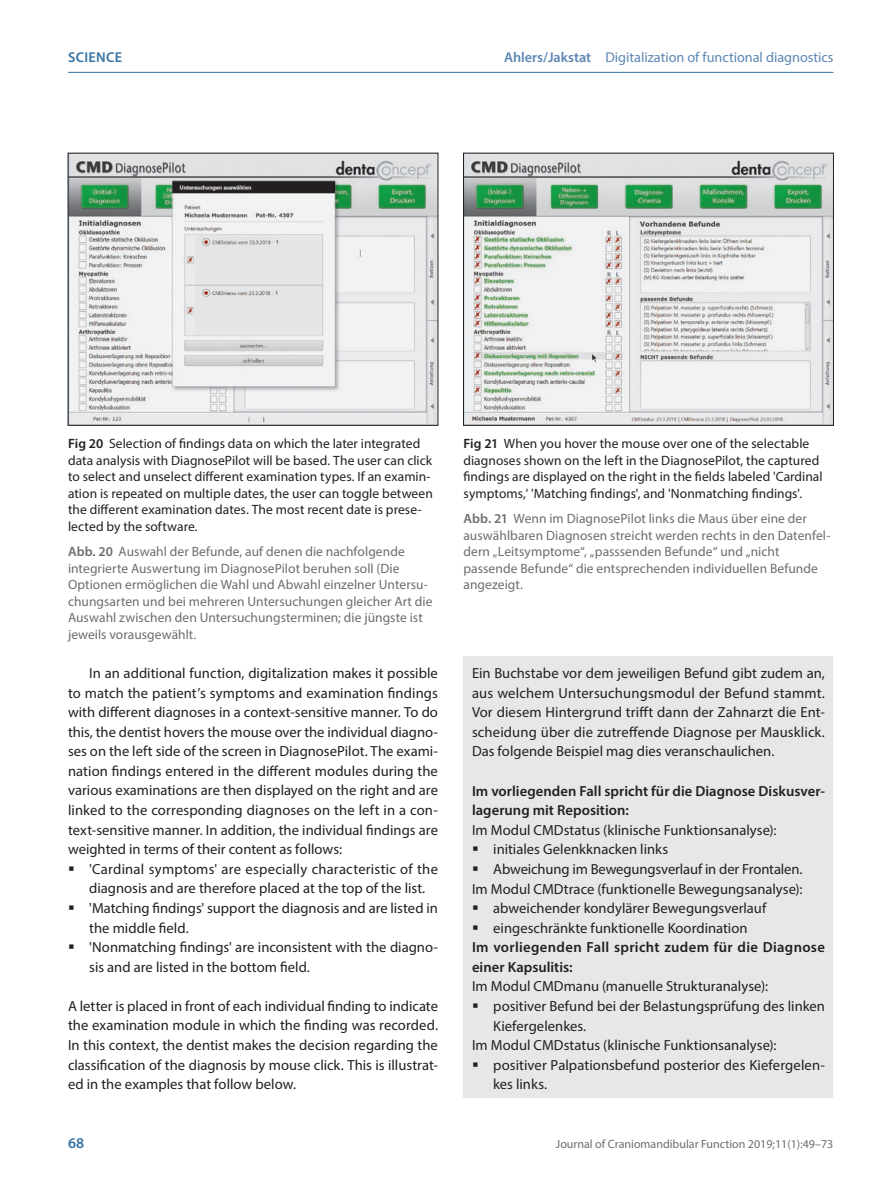
<style>
.page{position:relative;width:893px;height:1191px;background:#fff}
.page>*{position:absolute;margin:0;border:0;box-sizing:border-box;transform-origin:0 0}
.t1{font:600 15px "Myriad Pro";color:#3672a3}
.t2{font:14.7px/19.5px "Myriad Pro";color:#231f20}
.t3{font:600 14.7px/19.5px "Myriad Pro";letter-spacing:.005em;color:#231f20}
.t4{font:14.25px "Myriad Pro";color:#5c86b3}
.t5{font:600 14.25px "Myriad Pro";color:#3672a3}
.t6{font:13.5px/16.5px "Myriad Pro";letter-spacing:.005em;color:#231f20}
.t7{font:13.5px/16.5px "Myriad Pro";letter-spacing:.005em;color:#6c6d70}
.t8{font:12px "Myriad Pro";color:#6c6d70}
.s1{font-weight:600}
.s2{font-weight:400}
</style>
<div class="page">
<hr style="left:68px;top:72px;width:765px;height:1px;background:#3672a3">
<div style="left:463px;top:656px;width:370px;height:441px;background:#e6e7e9"></div>
<img style="left:70px;top:155px;width:366px;height:268px">
<div style="left:68px;top:153px;width:370px;height:272px;border:1px solid #231f20"></div>
<img style="left:465px;top:155px;width:367px;height:268px">
<div style="left:463px;top:153px;width:371px;height:272px;border:1px solid #231f20"></div>
<p class="t5" style="left:68px;top:48px;width:17px">Science</p>
<p class="t4" style="left:504px;top:48px;width:331px"><span class="s1">Ahlers/Jakstat</span> Digitalization of functional diagnostics</p>
<p class="t6" style="left:68px;top:435px;width:366px"><span class="s1">Fig 20</span> Selection of findings data on which the later integrated data analysis with DiagnosePilot will be based. The user can click to select and unselect different examination types. If an examin&shy;ation is repeated on multiple dates, the user can toggle between the different examination dates. The most recent date is prese&shy;lected by the software.</p>
<p class="t7" style="left:68px;top:543px;width:366px"><span class="s1">Abb. 20</span> Auswahl der Befunde, auf denen die nachfolgende integrierte Auswertung im DiagnosePilot beruhen soll (Die Optionen ermöglichen die Wahl und Abwahl einzelner Untersu&shy;chungsarten und bei mehreren Untersuchungen gleicher Art die Auswahl zwischen den Untersuchungsterminen; die jüngste ist jeweils vorausgewählt.</p>
<p class="t2" style="left:68px;top:663px;width:371px;text-align:justify;text-indent:21px">In an additional function, digitalization makes it possible to match the patient’s symptoms and examination findings with different diagnoses in a context-sensitive manner. To do this, the dentist hovers the mouse over the individual diagno&shy;ses on the left side of the screen in DiagnosePilot. The exami&shy;nation findings entered in the different modules during the various examinations are then displayed on the right and are linked to the corresponding diagnoses on the left in a con&shy;text-sensitive manner. In addition, the individual findings are weighted in terms of their content as follows:</p>
<p class="t2" style="left:68px;top:859px;width:371px;text-align:center">▪ 'Cardinal symptoms' are especially characteristic of the diagnosis and are therefore placed at the top of the list.</p>
<p class="t2" style="left:89px;top:898px;width:350px;text-indent:-21px">▪ 'Matching findings' support the diagnosis and are listed in the middle field.</p>
<p class="t2" style="left:89px;top:937px;width:350px;text-indent:-21px">▪ 'Nonmatching findings' are inconsistent with the diagno&shy;sis and are listed in the bottom field.</p>
<p class="t2" style="left:68px;top:996px;width:371px;text-align:justify">A letter is placed in front of each individual finding to indicate the examination module in which the finding was recorded.<br>In this context, the dentist makes the decision regarding the classification of the diagnosis by mouse click. This is illustrat&shy;ed in the examples that follow below.</p>
<p class="t6" style="left:463px;top:435px;width:361px"><span class="s1">Fig 21</span> When you hover the mouse over one of the selectable diagnoses shown on the left in the DiagnosePilot, the captured findings are displayed on the right in the fields labeled 'Cardinal symptoms,' 'Matching findings', and 'Nonmatching findings'.</p>
<p class="t7" style="left:463px;top:510px;width:368px"><span class="s1">Abb. 21</span> Wenn im DiagnosePilot links die Maus über eine der auswählbaren Diagnosen streicht werden rechts in den Datenfel&shy;dern „Leitsymptome“, „passsenden Befunde“ und „nicht passende Befunde“ die entsprechenden individuellen Befunde angezeigt.</p>
<p class="t2" style="left:472px;top:663px;width:354px;text-align:justify">Ein Buchstabe vor dem jeweiligen Befund gibt zudem an, aus welchem Untersuchungsmodul der Befund stammt.<br>Vor diesem Hintergrund trifft dann der Zahnarzt die Ent&shy;scheidung über die zutreffende Diagnose per Mausklick.<br>Das folgende Beispiel mag dies veranschaulichen.</p>
<p class="t3" style="left:472px;top:780px;width:354px">Im vorliegenden Fall spricht für die Diagnose Diskusver&shy;lagerung mit Reposition:</p>
<p class="t2" style="left:472px;top:820px;width:306px">Im Modul CMDstatus (klinische Funktionsanalyse):</p>
<p class="t2" style="left:472px;top:839px;width:198px">▪ initiales Gelenkknacken links</p>
<p class="t2" style="left:472px;top:859px;width:332px">▪ Abweichung im Bewegungsverlauf in der Frontalen.<br>Im Modul CMDtrace (funktionelle Bewegungsanalyse):</p>
<p class="t2" style="left:472px;top:898px;width:296px">▪ abweichender kondylärer Bewegungsverlauf</p>
<p class="t3" style="left:472px;top:917px;width:354px">▪ <span class="s2">eingeschränkte funktionelle Koordination<br></span>Im vorliegenden Fall spricht zudem für die Diagnose einer Kapsulitis:</p>
<p class="t2" style="left:472px;top:976px;width:298px">Im Modul CMDmanu (manuelle Strukturanalyse):</p>
<p class="t2" style="left:472px;top:996px;width:354px">▪ positiver Befund bei der Belastungsprüfung des linken</p>
<p class="t2" style="left:493px;top:1015px;width:95px">Kiefergelenkes.</p>
<p class="t2" style="left:472px;top:1035px;width:306px">Im Modul CMDstatus (klinische Funktionsanalyse):</p>
<p class="t2" style="left:493px;top:1054px;width:333px;text-indent:-21px">▪ positiver Palpationsbefund posterior des Kiefergelen&shy;kes links.</p>
<p class="t1" style="left:68px;top:1133px;width:18px">68</p>
<p class="t8" style="left:556px;top:1136px;width:279px">Journal of Craniomandibular Function 2019;11(1):49–73</p>
</div>
